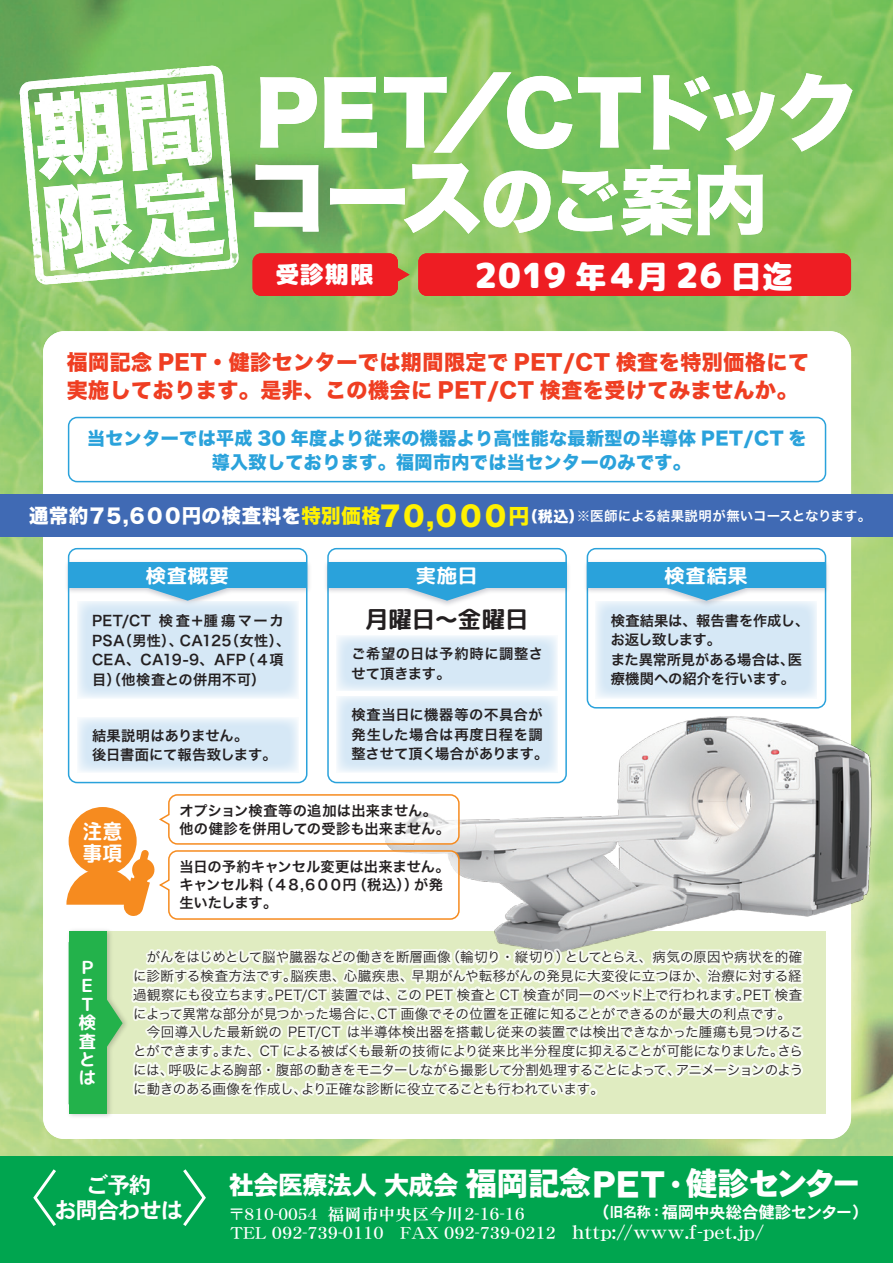
<style>
.page{position:relative;width:893px;height:1263px;background:#fff}
.page>*{position:absolute;margin:0;border:0;box-sizing:border-box;transform-origin:0 0}
.t1{font:84.15px "Hira Kaku Std W8";letter-spacing:-.195em;color:#fff}
.t2{font:74.1px "Hira Kaku Std W8";color:#fff}
.t3{font:34.5px "rounded mplus 2 p black";letter-spacing:.02em;color:#fff}
.t4{font:32.25px "DFHS Gothic W9 MP RKSJ H";letter-spacing:-.035em;color:#fff}
.t5{font:24px "rounded mplus 2 p bold";letter-spacing:-.025em;color:#231f20}
.t6{font:24px "rounded mplus 2 p black";color:#fff}
.t7{font:22.5px "Hira Kaku Std W8";letter-spacing:.025em;color:#2aa2db}
.t8{font:22.5px/25.5px "DFHS Gothic W7 MP RKSJ H";letter-spacing:-.05em;color:#fff;text-align:center}
.t9{font:21px/27px "Hira Kaku Std W8";letter-spacing:.025em;color:#ef3e22}
.t10{font:21px/22.5px "rounded mplus 2 p bold";color:#fff;scale:.95 1}
.t11{font:19.95px "rounded mplus 2 p bold";color:#fff;scale:1.05 1}
.t12{font:18px/24px "Hira Kaku Std W8";letter-spacing:.025em;color:#2aa2db;text-align:center}
.t13{font:18px/18.5px "rounded mplus 2 p bold";color:#fff}
.t14{font:16.5px/19.5px "DFHS Mincho W7 MP RKSJ H";color:#fff}
.t15{font:16.5px "DFHS Gothic W7 MP RKSJ H";letter-spacing:-.03em;color:#fff}
.t16{font:14.25px/19.5px "Hira Kaku Pro W6";letter-spacing:.005em;color:#231f20}
.t17{font:14.25px/19.5px "Hira Kaku Pro W6";letter-spacing:.025em;color:#231f20}
.t18{font:14.25px/19.5px "Hira Kaku Pro W6";letter-spacing:.03em;color:#231f20}
.t19{font:13.5px/18.8px "Hira Kaku Pro W3";letter-spacing:-.005em;color:#231f20}
.t20{font:13.5px "Hira Kaku Pro W6";color:#fff}
.s1{font-size:84.15px}
.s2{font-size:31.5px}
.s3{font-size:18px}
.s4{font-family:"Hira Kaku Std W8";font-size:19.5px}
.s5{font-family:"Hira Kaku Std W8";font-size:19.5px;color:#fff101}
.s6{font-family:"Hira Kaku Std W8";font-size:27px;color:#fff101}
.s7{font-family:"Hira Kaku Std W8";font-size:21px;color:#fff101}
.s8{font-family:"Hira Kaku Std W8";font-size:15px}
.s9{font-size:25.5px}
.s10{font-size:37.05px}
.s11{font-family:"DFHS Maru Gothic W4 MP RKSJ H"}
.s12{font-size:14.25px}
.s13{font-size:15.75px}
</style>
<div class="page">
<img style="left:0;top:0;width:893px;height:1156px">
<div style="left:0;top:1156px;width:893px;height:107px;background:#00a54f"></div>
<svg style="left:33px;top:1169px;width:23px;height:57px"></svg>
<svg style="left:183px;top:1169px;width:23px;height:57px"></svg>
<div style="left:253px;top:253px;width:145px;height:43px;background:#ee1d23;border-radius:9px"></div>
<svg style="left:396px;top:257px;width:14px;height:35px"></svg>
<svg style="left:20px;top:66px;width:218px;height:218px"></svg>
<div style="left:418px;top:253px;width:433px;height:43px;background:#ee1d23;border-radius:9px"></div>
<div style="left:43px;top:331px;width:808px;height:808px;background:#fff;border-radius:21px"></div>
<div style="left:69px;top:931px;width:756px;height:183px;background:#e0ecc1"></div>
<img style="left:370px;top:694px;width:511px;height:270px">
<img style="left:68px;top:930px;width:58px;height:187px">
<div style="left:69px;top:931px;width:38px;height:183px;background:#23b24b"></div>
<svg style="left:107px;top:942px;width:16px;height:162px"></svg>
<div style="left:0;top:494px;width:893px;height:42px;background:#406ab4"></div>
<div style="left:68px;top:417px;width:758px;height:65px;border:2px solid #2aa2db;border-radius:9px"></div>
<svg style="left:131px;top:946px;width:675px;height:151px"></svg>
<div style="left:589px;top:1088px;width:9px;height:9px;border:4px solid #fff;border-radius:50%"></div>
<div style="left:590px;top:1089px;width:7px;height:7px;border:4px solid #fff;border-radius:50%"></div>
<img style="left:67px;top:557px;width:243px;height:52px">
<svg style="left:71px;top:562px;width:233px;height:39px"></svg>
<div style="left:68px;top:548px;width:239px;height:235px;border:2px solid #2aa2db;border-radius:9px"></div>
<div style="left:327px;top:548px;width:240px;height:235px;border:2px solid #2aa2db;border-radius:9px"></div>
<div style="left:587px;top:548px;width:239px;height:160px;border:2px solid #2aa2db;border-radius:9px"></div>
<div style="left:77px;top:601px;width:221px;height:97px;background:#d6e8f6"></div>
<svg style="left:337px;top:636px;width:220px;height:55px;background:#daeaf6"></svg>
<div style="left:596px;top:601px;width:221px;height:97px;background:#d6e8f6"></div>
<div style="left:336px;top:696px;width:222px;height:76px;background:#d6e8f6"></div>
<div style="left:77px;top:717px;width:221px;height:55px;background:#d6e8f6"></div>
<img style="left:326px;top:557px;width:243px;height:52px">
<svg style="left:328px;top:587px;width:238px;height:14px"></svg>
<div style="left:328px;top:562px;width:238px;height:25px;background:#2aa2db"></div>
<img style="left:586px;top:557px;width:242px;height:52px">
<svg style="left:587px;top:587px;width:238px;height:14px"></svg>
<div style="left:587px;top:562px;width:238px;height:25px;background:#2aa2db"></div>
<svg style="left:66px;top:793px;width:420px;height:127px"></svg>
<h1 class="t1" style="left:245px;top:66px;width:617px">ＰＥＴ／ＣＴドック</h1>
<h2 class="t2" style="left:245px;top:160px;width:524px"><span class="s1">コース</span>のご案内</h2>
<h3 class="t6" style="left:275px;top:258px;width:100px">受診期限</h3>
<h3 class="t3" style="left:474px;top:250px;width:320px">2019 <span class="s2">年</span>４<span class="s2">月</span> 26 <span class="s2">日迄</span></h3>
<h3 class="t9" style="left:67px;top:350px;width:744px">福岡記念 PET・健診センターでは期間限定で PET/CT 検査を特別価格にて実施しております。是非、この機会に PET/CT 検査を受けてみませんか。</h3>
<h3 class="t12" style="left:87px;top:427px;width:721px">当センターでは平成 30 年度より従来の機器より高性能な最新型の半導体 PET/CT を導入致しております。福岡市内では当センターのみです。</h3>
<h3 class="t7" style="left:176px;top:449px;width:554px"><span class="s3">導入致しております。</span>福岡市内では当センターのみです。</h3>
<p class="t20" style="left:29px;top:504px;width:844px"><span class="s4">通常約７５,６００円の検査料を</span><span class="s5">特別価格</span><span class="s6">７０,０００</span><span class="s7">円</span><span class="s8">（税込）</span>※医師による結果説明が無いコースとなります。</p>
<h3 class="t11" style="left:145px;top:562px;width:82px">検査概要</h3>
<h3 class="t11" style="left:415px;top:562px;width:61px">実施日</h3>
<h3 class="t5" style="left:365px;top:602px;width:166px">月曜日～金曜日</h3>
<h3 class="t11" style="left:664px;top:562px;width:82px">検査結果</h3>
<p class="t17" style="left:92px;top:610px;width:200px">PET/CT 検査＋腫瘍マーカ<br>PSA（男性）、CA125（女性）、<br>CEA、CA19-9、AFP（４項目）（他検査との併用不可）</p>
<p class="t16" style="left:611px;top:610px;width:200px">検査結果は、報告書を作成し、お返し致します。<br>また異常所見がある場合は、医療機関への紹介を行います。</p>
<p class="t17" style="left:351px;top:644px;width:193px">ご希望の日は予約時に調整させて頂きます。</p>
<p class="t16" style="left:92px;top:725px;width:186px">結果説明はありません。<br>後日書面にて報告致します。</p>
<p class="t18" style="left:351px;top:705px;width:199px">検査当日に機器等の不具合が発生した場合は再度日程を調整させて頂く場合があります。</p>
<h3 class="t10" style="left:82px;top:820px;width:44px">注意事項</h3>
<p class="t16" style="left:180px;top:801px;width:272px;line-height:18px">オプション検査等の追加は出来ません。他の健診を併用しての受診も出来ません。</p>
<p class="t16" style="left:180px;top:857px;width:272px;line-height:18px">当日の予約キャンセル変更は出来ません。キャンセル料（４８,６００円（税込））が発生いたします。</p>
<p class="t16" style="left:180px;top:818px;width:294px">又、他の健診を併用しての受診も出来ません。</p>
<p class="t16" style="left:395px;top:874px;width:76px">））が発生い</p>
<p class="t16" style="left:180px;top:892px;width:71px">たします。</p>
<h3 class="t13" style="left:79px;top:958px;width:19px">Ｐ<br>Ｅ<br>Ｔ検査とは</h3>
<p class="t19" style="left:133px;top:947px;width:672px">　がんをはじめとして脳や臓器などの働きを断層画像（輪切り・縦切り）としてとらえ、病気の原因や病状を的確に診断する検査方法です。脳疾患、心臓疾患、早期がんや転移がんの発見に大変役に立つほか、治療に対する経過観察にも役立ちます。PET/CT 装置では、この PET 検査と CT 検査が同一のベッド上で行われます。PET 検査によって異常な部分が見つかった場合に、CT 画像でその位置を正確に知ることができるのが最大の利点です。　今回導入した最新鋭の PET/CT は半導体検出器を搭載し従来の装置では検出できなかった腫瘍も見つけることができます。また、CT による被ばくも最新の技術により従来比半分程度に抑えることが可能になりました。さらには、呼吸による胸部・腹部の動きをモニターしながら撮影して分割処理することによって、アニメーションのように動きのある画像を作成し、より正確な診断に役立てることも行われています。</p>
<h3 class="t8" style="left:54px;top:1172px;width:131px">ご予約<br>お問合わせは</h3>
<h3 class="t4" style="left:229px;top:1167px;width:634px"><span class="s9">社会医療法人 大成会</span> 福岡記念<span class="s10">PET</span><span class="s11">・</span>健診センター</h3>
<p class="t15" style="left:593px;top:1203px;width:278px">（<span class="s12">旧名称：</span>福岡中央総合健診センター）</p>
<p class="t14" style="left:229px;top:1204px;width:537px"><span class="s13">〒810-0054</span> 福岡市中央区今川2-16-16<br>TEL 092-739-0110　FAX 092-739-0212　<span class="s3">http://www.f-pet.jp/</span></p>
</div>
